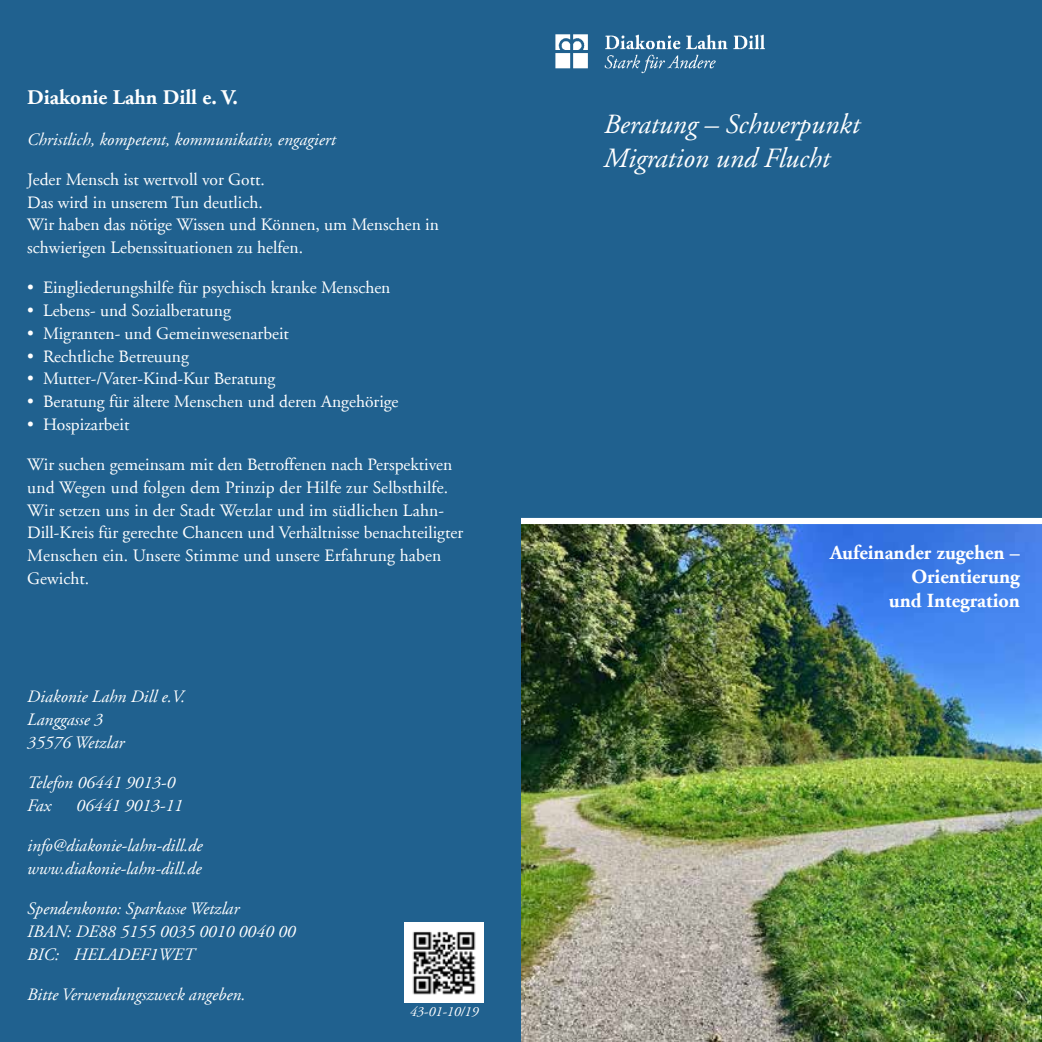
<style>
.page{position:relative;width:1042px;height:1042px;background:#20618f}
.page>*{position:absolute;margin:0;border:0;box-sizing:border-box;transform-origin:0 0}
.t1{font:italic 28px/33.6px "Adobe Garamond";color:#fff}
.t2{font:700 21px "Adobe Garamond";color:#fff}
.t3{font:700 20.12px/24.2px "Adobe Garamond";color:#fff;text-align:right}
.t4{font:17.5px/22.8px "Adobe Garamond";color:#fff}
.t5{font:italic 17.5px/22.8px "Adobe Garamond";color:#fff}
.t6{font:italic 14px "Adobe Garamond";color:#fff}
</style>
<div class="page">
<img style="left:404px;top:923px;width:80px;height:79px">
<img style="left:521px;top:524px;width:521px;height:518px">
<img style="left:556px;top:34px;width:208px;height:39px">
<div style="left:521px;top:518px;width:521px;height:6px;background:#fff"></div>
<p class="t2" style="left:27px;top:86px;width:212px">Diakonie Lahn Dill e. V.</p>
<p class="t5" style="left:27px;top:128px;width:310px">Christlich, kompetent, kommunikativ, engagiert</p>
<p class="t4" style="left:27px;top:168px;width:413px">Jeder Mensch ist wertvoll vor Gott.<br>Das wird in unserem Tun deutlich.<br>Wir haben das nötige Wissen und Können, um Menschen in schwierigen Lebenssituationen zu helfen.</p>
<p class="t4" style="left:27px;top:277px;width:365px">• Eingliederungshilfe für psychisch kranke Menschen</p>
<p class="t4" style="left:27px;top:300px;width:205px">• Lebens- und Sozialberatung</p>
<p class="t4" style="left:27px;top:322px;width:263px">• Migranten- und Gemeinwesenarbeit</p>
<p class="t4" style="left:27px;top:345px;width:163px">• Rechtliche Betreuung</p>
<p class="t4" style="left:27px;top:368px;width:250px">• Mutter-/Vater-Kind-Kur Beratung</p>
<p class="t4" style="left:27px;top:391px;width:373px">• Beratung für ältere Menschen und deren Angehörige</p>
<p class="t4" style="left:27px;top:413px;width:104px">• Hospizarbeit</p>
<p class="t4" style="left:27px;top:454px;width:437px">Wir suchen gemeinsam mit den Betroffenen nach Perspektiven und Wegen und folgen dem Prinzip der Hilfe zur Selbsthilfe.<br>Wir setzen uns in der Stadt Wetzlar und im südlichen Lahn-Dill-Kreis für gerechte Chancen und Verhältnisse benachteiligter Menschen ein. Unsere Stimme und unsere Erfahrung haben Gewicht.</p>
<p class="t5" style="left:27px;top:686px;width:159px">Diakonie Lahn Dill e.V.<br>Langgasse 3<br>35576 Wetzlar</p>
<p class="t5" style="left:27px;top:772px;width:149px">Telefon 06441 9013-0<br>Fax</p>
<p class="t5" style="left:76px;top:794px;width:108px">06441 9013-11</p>
<p class="t5" style="left:27px;top:835px;width:177px">info@diakonie-lahn-dill.de www.diakonie-lahn-dill.de</p>
<p class="t5" style="left:27px;top:898px;width:270px">Spendenkonto: Sparkasse Wetzlar<br>IBAN: DE88 5155 0035 0010 0040 00<br>BIC: HELADEF1WET</p>
<p class="t5" style="left:27px;top:983px;width:220px">Bitte Verwendungszweck angeben.</p>
<p class="t6" style="left:410px;top:1004px;width:70px">43-01-10/19</p>
<h1 class="t1" style="left:604px;top:109px;width:257px">Beratung – Schwerpunkt<br>Migration und Flucht</h1>
<p class="t3" style="left:830px;top:541px;width:191px">Aufeinander zugehen –<br>Orientierung<br>und Integration</p>
</div>
